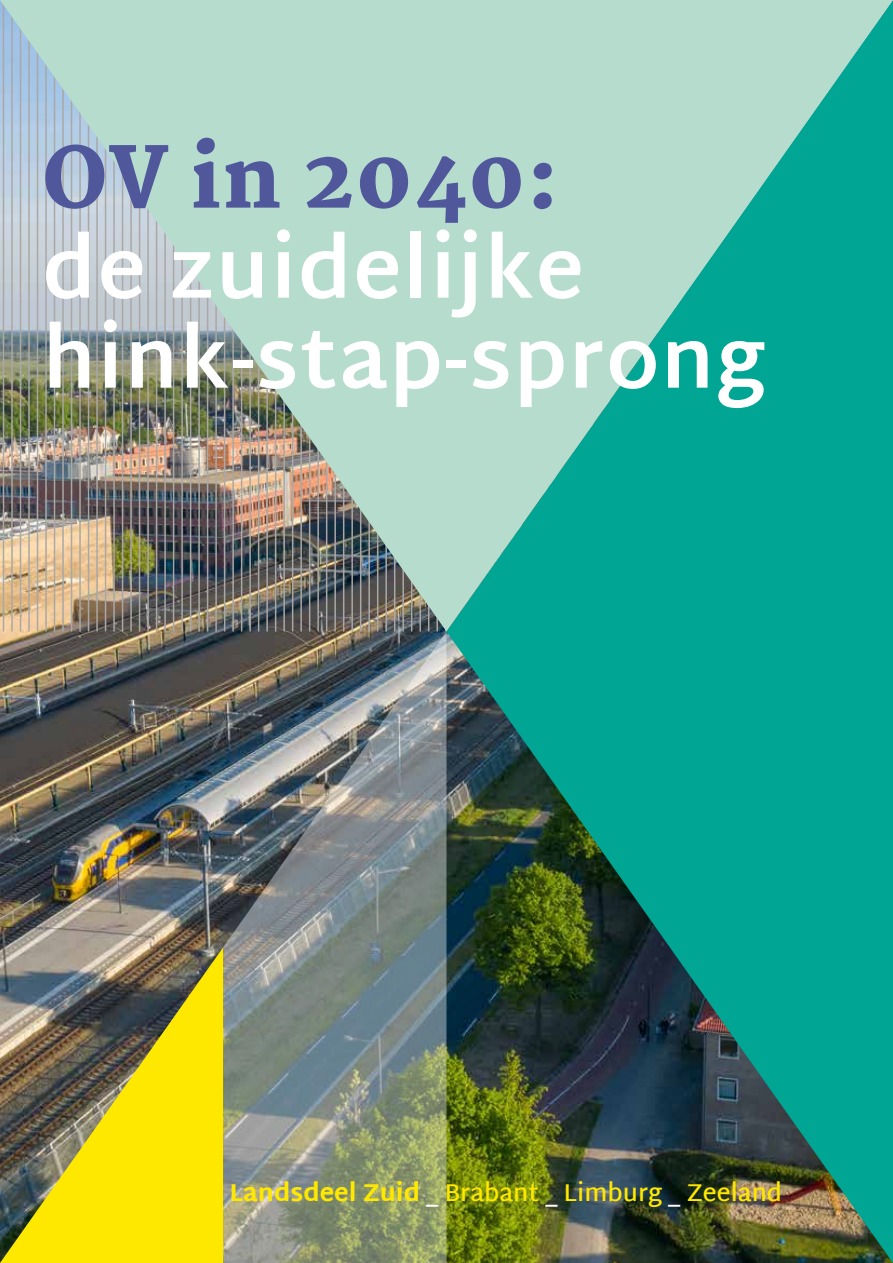
<style>
.page{position:relative;width:893px;height:1263px;background:#fff}
.page>*{position:absolute;margin:0;border:0;box-sizing:border-box;transform-origin:0 0}
.t1{font:700 82.5px/90px "Martel Sans";letter-spacing:.02em;color:#fff}
.t2{font:800 82.5px "Martel";letter-spacing:.02em;color:#50589b}
.t3{font:600 24.3px "Martel Sans";color:#ffe800}
.s1{font-weight:800}
.s2{color:#fff}
</style>
<div class="page">
<img style="left:0;top:631px;width:223px;height:316px">
<img style="left:446px;top:631px;width:447px;height:632px">
<img style="left:223px;top:631px;width:223px;height:632px">
<img style="left:0;top:0;width:893px;height:631px">
<img style="left:0;top:947px;width:223px;height:316px">
<h1 class="t2" style="left:43px;top:131px;width:518px">OV in 2040:</h1>
<h1 class="t1" style="left:43px;top:224px;width:724px">de zuidelijke hink-stap-sprong</h1>
<p class="t3" style="left:230px;top:1178px;width:554px"><span class="s1">Landsdeel Zuid</span> <span class="s2">_</span> Brabant <span class="s2">_</span> Limburg <span class="s2">_</span> Zeeland</p>
</div>
